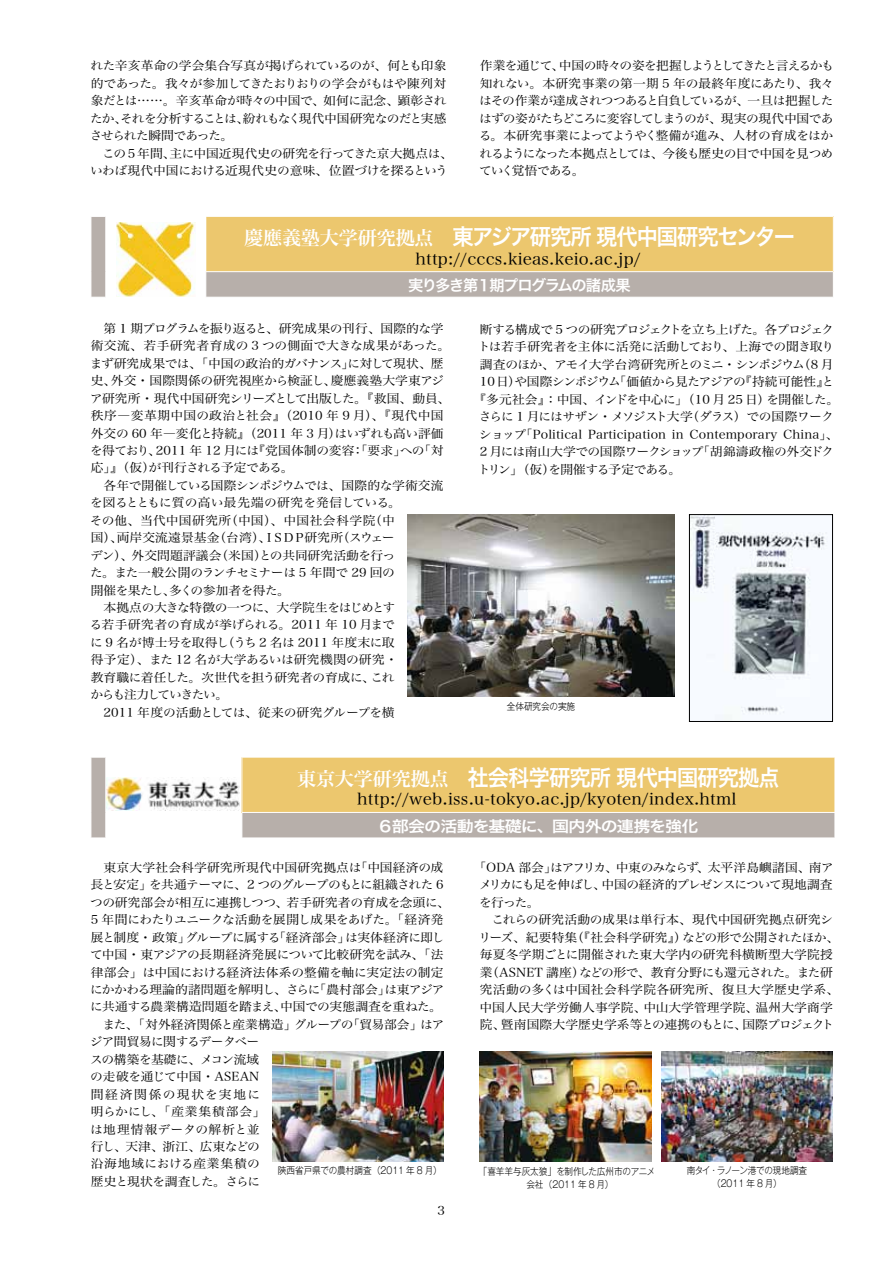
<style>
.page{position:relative;width:893px;height:1263px;background:#fff}
.page>*{position:absolute;margin:0;border:0;box-sizing:border-box;transform-origin:0 0}
.t1{font:22.35px "Hira Kaku Pro W6";letter-spacing:-.04em;color:#fff;scale:.95 1}
.t2{font:16.2px "Hira Min Pro N W3";letter-spacing:.01em;color:#000;scale:1.05 1}
.t3{font:15.3px "Hira Kaku Pro W6";letter-spacing:-.07em;color:#fff;scale:1.11 1}
.t4{font:15.3px "Hira Kaku Pro W6";letter-spacing:-.095em;color:#fff}
.t5{font:12.15px/17.4px "Hira Min Pro N W3";letter-spacing:-.025em;color:#000;text-align:justify;scale:1.05 1}
.t6{font:12.15px/17.4px "Hira Min Pro N W3";letter-spacing:.01em;color:#000;text-align:center;scale:1.05 1}
.t7{font:12.15px "Hira Min Pro N W3";letter-spacing:-.045em;color:#000;scale:1.05 1}
.t8{font:12.15px "Hira Min Pro N W3";letter-spacing:-.005em;color:#000;scale:1.05 1}
.t9{font:12.15px "Hira Min Pro N W3";letter-spacing:-.075em;color:#000;scale:1.05 1}
.t10{font:12.15px "Hira Min Pro N W3";letter-spacing:-.06em;color:#000;scale:1.05 1}
.t11{font:12.15px "Hira Min Pro N W3";letter-spacing:-.08em;color:#000;scale:1.05 1}
.t12{font:12.15px "Hira Min Pro N W3";letter-spacing:-.065em;color:#000;scale:1.05 1}
.t13{font:12.15px "Hira Min Pro N W3";letter-spacing:-.055em;color:#000;scale:1.05 1}
.t14{font:12.15px "Hira Min Pro N W3";letter-spacing:.015em;color:#000;scale:1.05 1}
.t15{font:12.15px "Hira Min Pro N W3";letter-spacing:.005em;color:#000;scale:1.05 1}
.t16{font:12.15px "Hira Min Pro N W3";letter-spacing:.04em;color:#000;scale:1.05 1}
.t17{font:12.15px "Hira Min Pro N W3";letter-spacing:.065em;color:#000;scale:1.05 1}
.t18{font:12.15px "Hira Min Pro N W3";letter-spacing:-.085em;color:#000;scale:1.05 1}
.t19{font:12.15px "Hira Min Pro N W3";letter-spacing:.025em;color:#000;scale:1.05 1}
.t20{font:12.15px "Hira Min Pro N W3";letter-spacing:.045em;color:#000;scale:1.05 1}
.t21{font:12.15px "Hira Min Pro N W3";letter-spacing:-.105em;color:#000;scale:1.05 1}
.t22{font:12.15px "Hira Min Pro N W3";letter-spacing:.14em;color:#000;scale:1.05 1}
.t23{font:300 9.6px/12.8px "Gothic MB101 Pro";letter-spacing:-.005em;color:#000;text-align:center;scale:.9 1}
.t24{font:300 9.6px/12.8px "Gothic MB101 Pro";letter-spacing:-.025em;color:#000;text-align:center;scale:.9 1}
.s1{font-family:"Hira Min Pro N W6";font-size:19.2px}
</style>
<div class="page">
<svg style="left:92px;top:217px;width:741px;height:80px;background:#c0b9b4"></svg>
<div style="left:206px;top:216px;width:627px;height:56px;background:#ecc76e"></div>
<hr style="left:106px;top:217px;width:1px;height:55px;background:#fff">
<hr style="left:206px;top:216px;width:627px;height:1px;background:#fff">
<hr style="left:206px;top:217px;width:1px;height:54px;background:#fff">
<hr style="left:206px;top:271px;width:627px;height:1px;background:#fff">
<svg style="left:206px;top:272px;width:1px;height:25px"></svg>
<svg style="left:91px;top:272px;width:16px;height:25px"></svg>
<img style="left:116px;top:222px;width:79px;height:75px">
<img style="left:407px;top:514px;width:268px;height:182px">
<img style="left:691px;top:516px;width:137px;height:204px">
<div style="left:689px;top:514px;width:144px;height:208px;border:1px solid #000"></div>
<svg style="left:92px;top:758px;width:743px;height:80px;fill:#b7afaa"></svg>
<div style="left:242px;top:757px;width:593px;height:55px;background:#ecc76e"></div>
<svg style="left:92px;top:757px;width:14px;height:1px"></svg>
<hr style="left:106px;top:757px;width:1px;height:55px;background:#fff">
<hr style="left:242px;top:757px;width:593px;height:1px;background:#fff">
<hr style="left:242px;top:757px;width:1px;height:55px;background:#fff">
<hr style="left:242px;top:812px;width:593px;height:1px;background:#fff">
<svg style="left:242px;top:813px;width:1px;height:25px"></svg>
<svg style="left:91px;top:812px;width:16px;height:26px"></svg>
<img style="left:106px;top:778px;width:133px;height:33px">
<img style="left:480px;top:1051px;width:171px;height:110px">
<img style="left:661px;top:1051px;width:172px;height:110px">
<img style="left:272px;top:1051px;width:172px;height:110px">
<p class="t5" style="left:90px;top:56px;width:341px">れた辛亥革命の学会集合写真が掲げられているのが、何とも印象的であった。我々が参加してきたおりおりの学会がもはや陳列対象だとは……。辛亥革命が時々の中国で、如何に記念、顕彰されたか、それを分析することは、紛れもなく現代中国研究なのだと実感させられた瞬間であった。</p>
<p class="t5" style="left:90px;top:143px;width:347px;text-indent:12px">この5 年間、主に中国近現代史の研究を行ってきた京大拠点は、いわば現代中国における近現代史の意味、位置づけを探るという</p>
<p class="t5" style="left:479px;top:56px;width:340px">作業を通じて、中国の時々の姿を把握しようとしてきたと言えるかも知れない。本研究事業の第一期 5 年の最終年度にあたり、我々はその作業が達成されつつあると自負しているが、一旦は把握したはずの姿がたちどころに変容してしまうのが、現実の現代中国である。本研究事業によってようやく整備が進み、人材の育成をはかれるようになった本拠点としては、今後も歴史の目で中国を見つめていく覚悟である。</p>
<h1 class="t1" style="left:244px;top:217px;width:581px"><span class="s1">慶應義塾大学研究拠点　</span>東アジア研究所現代中国研究センター</h1>
<h2 class="t2" style="left:415px;top:245px;width:216px">http://cccs.kieas.keio.ac.jp/</h2>
<p class="t4" style="left:408px;top:271px;width:224px">実り多き第１期プログラムの諸成果</p>
<p class="t5" style="left:90px;top:319px;width:345px;text-align:left;text-indent:14px">第 1 期プログラムを振り返ると、研究成果の刊行、国際的な学術交流、若手研究者育成の 3 つの側面で大きな成果があった。まず研究成果では、「中国の政治的ガバナンス」に対して現状、歴史、外交・国際関係の研究視座から検証し、慶應義塾大学東アジア研究所・現代中国研究シリーズとして出版した。『救国、動員、秩序―変革期中国の政治と社会』（2010 年 9 月）、『現代中国外交の 60 年―変化と持続』（2011 年 3 月）はいずれも高い評価を得ており、2011 年 12 月には『党国体制の変容：「要求」への「対応」』（仮）が刊行される予定である。</p>
<p class="t5" style="left:103px;top:475px;width:325px">各年で開催している国際シンポジウムでは、国際的な学術交流</p>
<p class="t8" style="left:90px;top:492px;width:298px">を図るとともに質の高い最先端の研究を発信している。</p>
<p class="t16" style="left:90px;top:510px;width:292px">その他、当代中国研究所（中国）、中国社会科学院（中</p>
<p class="t6" style="left:91px;top:528px;width:291px">国）、両岸交流遠景基金（台湾）、ＩＳＤＰ研究所（スウェー</p>
<p class="t6" style="left:90px;top:545px;width:292px">デン）、外交問題評議会（米国）との共同研究活動を行っ</p>
<p class="t5" style="left:90px;top:563px;width:292px">た。また一般公開のランチセミナーは 5 年間で 29 回の</p>
<p class="t7" style="left:91px;top:580px;width:191px">開催を果たし、多くの参加者を得た。</p>
<p class="t5" style="left:103px;top:598px;width:279px">本拠点の大きな特徴の一つに、大学院生をはじめとす</p>
<p class="t6" style="left:90px;top:615px;width:292px">る若手研究者の育成が挙げられる。2011 年 10 月まで</p>
<p class="t15" style="left:90px;top:632px;width:291px">に 9 名が博士号を取得し（うち 2 名は 2011 年度末に取</p>
<p class="t6" style="left:91px;top:650px;width:294px">得予定）、また 12 名が大学あるいは研究機関の研究・</p>
<p class="t5" style="left:91px;top:667px;width:291px">教育職に着任した。次世代を担う研究者の育成に、これ</p>
<p class="t21" style="left:90px;top:684px;width:133px">からも注力していきたい。</p>
<p class="t8" style="left:103px;top:702px;width:279px">2011 年度の活動としては、従来の研究グループを横</p>
<p class="t9" style="left:480px;top:319px;width:339px">断する構成で 5 つの研究プロジェクトを立ち上げた。各プロジェク</p>
<p class="t5" style="left:478px;top:337px;width:341px">トは若手研究者を主体に活発に活動しており、上海での聞き取り</p>
<p class="t11" style="left:480px;top:354px;width:338px">調査のほか、アモイ大学台湾研究所とのミニ・シンポジウム（8 月</p>
<p class="t10" style="left:480px;top:371px;width:339px">10 日）や国際シンポジウム「価値から見たアジアの『持続可能性』と</p>
<p class="t5" style="left:473px;top:389px;width:350px">『多元社会』：中国、インドを中心に」（10 月 25 日）を開催した。</p>
<p class="t12" style="left:479px;top:406px;width:340px">さらに 1 月にはサザン・メソジスト大学（ダラス）での国際ワーク</p>
<p class="t6" style="left:479px;top:424px;width:344px">ショップ「Political Participation in Contemporary China」、</p>
<p class="t5" style="left:480px;top:442px;width:339px">2 月には南山大学での国際ワークショップ「胡錦濤政権の外交ドク</p>
<p class="t9" style="left:478px;top:459px;width:195px">トリン」（仮）を開催する予定である。</p>
<p class="t23" style="left:507px;top:699px;width:77px">全体研究会の実施</p>
<h1 class="t1" style="left:297px;top:757px;width:510px"><span class="s1">東京大学研究拠点　</span>社会科学研究所 現代中国研究拠点</h1>
<h2 class="t2" style="left:357px;top:785px;width:363px">http://web.iss.u-tokyo.ac.jp/kyoten/index.html</h2>
<p class="t3" style="left:377px;top:812px;width:291px">６部会の活動を基礎に、国内外の連携を強化</p>
<p class="t14" style="left:103px;top:857px;width:326px">東京大学社会科学研究所現代中国研究拠点は「中国経済の成</p>
<p class="t13" style="left:91px;top:874px;width:338px">長と安定」を共通テーマに、2 つのグループのもとに組織された 6</p>
<p class="t5" style="left:90px;top:892px;width:344px">つの研究部会が相互に連携しつつ、若手研究者の育成を念頭に、</p>
<p class="t5" style="left:91px;top:910px;width:338px">5 年間にわたりユニークな活動を展開し成果をあげた。「経済発</p>
<p class="t5" style="left:91px;top:927px;width:339px">展と制度・政策」グループに属する「経済部会」は実体経済に即し</p>
<p class="t5" style="left:90px;top:945px;width:338px">て中国・東アジアの長期経済発展について比較研究を試み、「法</p>
<p class="t5" style="left:91px;top:962px;width:337px">律部会」は中国における経済法体系の整備を軸に実定法の制定</p>
<p class="t7" style="left:90px;top:979px;width:339px">にかかわる理論的諸問題を解明し、さらに「農村部会」は東アジア</p>
<p class="t5" style="left:90px;top:997px;width:336px">に共通する農業構造問題を踏まえ、中国での実態調査を重ねた。</p>
<p class="t5" style="left:102px;top:1014px;width:327px">また、「対外経済関係と産業構造」グループの「貿易部会」はア</p>
<p class="t7" style="left:90px;top:1031px;width:163px">ジア間貿易に関するデータベー</p>
<p class="t7" style="left:90px;top:1049px;width:163px">スの構築を基礎に、メコン流域</p>
<p class="t8" style="left:90px;top:1066px;width:163px">の走破を通じて中国・ASEAN</p>
<p class="t22" style="left:91px;top:1084px;width:163px">間経済関係の現状を実地に</p>
<p class="t17" style="left:91px;top:1101px;width:168px">明らかにし、「産業集積部会」</p>
<p class="t19" style="left:90px;top:1118px;width:163px">は地理情報データの解析と並</p>
<p class="t5" style="left:91px;top:1136px;width:163px">行し、天津、浙江、広東などの</p>
<p class="t20" style="left:91px;top:1153px;width:163px">沿海地域における産業集積の</p>
<p class="t18" style="left:91px;top:1171px;width:163px">歴史と現状を調査した。さらに</p>
<p class="t5" style="left:479px;top:858px;width:339px;text-indent:-6px">「ODA 部会」はアフリカ、中東のみならず、太平洋島嶼諸国、南アメリカにも足を伸ばし、中国の経済的プレゼンスについて現地調査を行った。</p>
<p class="t6" style="left:478px;top:910px;width:345px">これらの研究活動の成果は単行本、現代中国研究拠点研究シ<br>リーズ、紀要特集（『社会科学研究』）などの形で公開されたほか、毎夏冬学期ごとに開催された東大学内の研究科横断型大学院授業（ASNET 講座）などの形で、教育分野にも還元された。また研究活動の多くは中国社会科学院各研究所、復旦大学歴史学系、中国人民大学労働人事学院、中山大学管理学院、温州大学商学院、曁南国際大学歴史学系等との連携のもとに、国際プロジェクト</p>
<p class="t23" style="left:479px;top:1163px;width:198px">「喜羊羊与灰太狼」を制作した広州市のアニメ会社（2011 年 8 月）</p>
<p class="t24" style="left:687px;top:1162px;width:135px">南タイ・ラノーン港での現地調査（2011 年 8 月）</p>
<p class="t23" style="left:278px;top:1163px;width:183px">陝西省戸県での農村調査（2011 年 8 月）</p>
<p class="t5" style="left:437px;top:1200px;width:9px">3</p>
</div>
